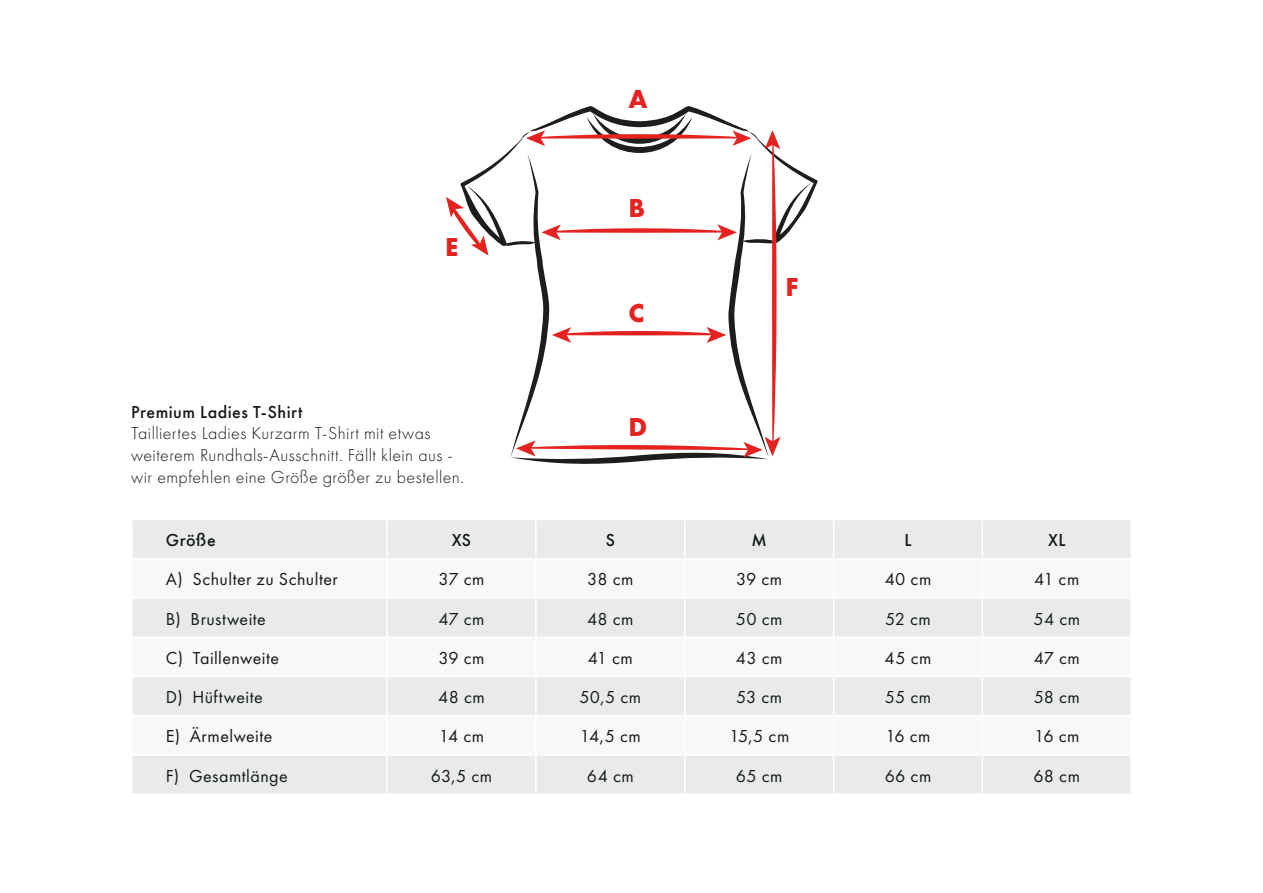
<style>
.page{position:relative;width:1263px;height:893px;background:#fff}
.page>*{position:absolute;margin:0;border:0;box-sizing:border-box;transform-origin:0 0}
.t1{font:700 27px "Futura PT";color:#e42320}
.t2{font:18px "Futura PT";letter-spacing:.025em;color:#15191c}
.t3{font:300 18px/21.6px "Futura PT";letter-spacing:.025em;color:#15191c}
.t4{font:500 18px "Futura PT";letter-spacing:.025em;color:#15191c}
</style>
<div class="page">
<div style="left:132px;top:519px;width:255px;height:40px;background:#e8ebe8"></div>
<div style="left:388px;top:520px;width:742px;height:38px;background:#e8ebe8"></div>
<svg style="left:133px;top:599px;width:997px;height:194px;fill:#e8ebe8"></svg>
<hr style="left:131px;top:519px;width:256px;height:1px;background:#fff">
<hr style="left:131px;top:520px;width:2px;height:38px;background:#fff">
<hr style="left:386px;top:520px;width:2px;height:38px;background:#fff">
<hr style="left:535px;top:520px;width:2px;height:38px;background:#fff">
<hr style="left:684px;top:520px;width:1px;height:38px;background:#fff">
<hr style="left:833px;top:520px;width:1px;height:38px;background:#fff">
<hr style="left:982px;top:520px;width:1px;height:38px;background:#fff">
<hr style="left:131px;top:558px;width:256px;height:1px;background:#fff">
<hr style="left:386px;top:599px;width:2px;height:37px;background:#fff">
<hr style="left:535px;top:599px;width:2px;height:37px;background:#fff">
<hr style="left:684px;top:599px;width:1px;height:37px;background:#fff">
<hr style="left:833px;top:599px;width:1px;height:37px;background:#fff">
<hr style="left:982px;top:599px;width:1px;height:37px;background:#fff">
<hr style="left:131px;top:636px;width:256px;height:2px;background:#fff">
<hr style="left:387px;top:636px;width:149px;height:2px;background:#fff">
<hr style="left:386px;top:638px;width:2px;height:38px;background:#fff">
<hr style="left:536px;top:636px;width:149px;height:2px;background:#fff">
<hr style="left:535px;top:638px;width:2px;height:38px;background:#fff">
<hr style="left:685px;top:636px;width:148px;height:2px;background:#fff">
<hr style="left:684px;top:638px;width:1px;height:38px;background:#fff">
<hr style="left:833px;top:636px;width:149px;height:2px;background:#fff">
<hr style="left:833px;top:638px;width:1px;height:38px;background:#fff">
<hr style="left:982px;top:636px;width:150px;height:2px;background:#fff">
<hr style="left:982px;top:638px;width:1px;height:38px;background:#fff">
<hr style="left:131px;top:676px;width:256px;height:1px;background:#fff">
<hr style="left:387px;top:676px;width:149px;height:1px;background:#fff">
<hr style="left:386px;top:677px;width:2px;height:38px;background:#fff">
<hr style="left:536px;top:676px;width:149px;height:1px;background:#fff">
<hr style="left:535px;top:677px;width:2px;height:38px;background:#fff">
<hr style="left:685px;top:676px;width:148px;height:1px;background:#fff">
<hr style="left:684px;top:677px;width:1px;height:38px;background:#fff">
<hr style="left:833px;top:676px;width:149px;height:1px;background:#fff">
<hr style="left:833px;top:677px;width:1px;height:38px;background:#fff">
<hr style="left:982px;top:676px;width:150px;height:1px;background:#fff">
<hr style="left:982px;top:677px;width:1px;height:38px;background:#fff">
<hr style="left:131px;top:715px;width:256px;height:1px;background:#fff">
<hr style="left:387px;top:715px;width:149px;height:1px;background:#fff">
<hr style="left:386px;top:716px;width:2px;height:38px;background:#fff">
<hr style="left:536px;top:715px;width:149px;height:1px;background:#fff">
<hr style="left:535px;top:716px;width:2px;height:38px;background:#fff">
<hr style="left:685px;top:715px;width:148px;height:1px;background:#fff">
<hr style="left:684px;top:716px;width:1px;height:38px;background:#fff">
<hr style="left:833px;top:715px;width:149px;height:1px;background:#fff">
<hr style="left:833px;top:716px;width:1px;height:38px;background:#fff">
<hr style="left:982px;top:715px;width:150px;height:1px;background:#fff">
<hr style="left:982px;top:716px;width:1px;height:38px;background:#fff">
<hr style="left:131px;top:754px;width:256px;height:2px;background:#fff">
<hr style="left:387px;top:754px;width:149px;height:2px;background:#fff">
<hr style="left:386px;top:756px;width:2px;height:37px;background:#fff">
<hr style="left:536px;top:754px;width:149px;height:2px;background:#fff">
<hr style="left:535px;top:756px;width:2px;height:37px;background:#fff">
<hr style="left:685px;top:754px;width:148px;height:2px;background:#fff">
<hr style="left:684px;top:756px;width:1px;height:37px;background:#fff">
<hr style="left:833px;top:754px;width:149px;height:2px;background:#fff">
<hr style="left:833px;top:756px;width:1px;height:37px;background:#fff">
<hr style="left:982px;top:754px;width:150px;height:2px;background:#fff">
<hr style="left:982px;top:756px;width:1px;height:37px;background:#fff">
<svg style="left:446px;top:106px;width:372px;height:358px"></svg>
<p class="t1" style="left:628px;top:81px;width:21px">A</p>
<p class="t1" style="left:445px;top:229px;width:15px">E</p>
<p class="t4" style="left:131px;top:401px;width:173px">Premium Ladies T-Shirt</p>
<p class="t3" style="left:131px;top:423px;width:334px">Tailliertes Ladies Kurzarm T-Shirt mit etwas weiterem Rundhals-Ausschnitt. Fällt klein aus - wir empfehlen eine Größe größer zu bestellen.</p>
<p class="t1" style="left:628px;top:191px;width:18px">B</p>
<p class="t1" style="left:628px;top:295px;width:17px">C</p>
<p class="t1" style="left:628px;top:409px;width:20px">D</p>
<p class="t1" style="left:785px;top:270px;width:15px">F</p>
<p class="t4" style="left:166px;top:529px;width:51px">Größe</p>
<p class="t4" style="left:452px;top:529px;width:21px">XS</p>
<p class="t4" style="left:606px;top:529px;width:11px">S</p>
<p class="t4" style="left:751px;top:529px;width:17px">M</p>
<p class="t4" style="left:904px;top:529px;width:9px">L</p>
<p class="t4" style="left:1048px;top:529px;width:19px">XL</p>
<p class="t2" style="left:166px;top:569px;width:173px">A) Schulter zu Schulter</p>
<p class="t2" style="left:439px;top:569px;width:47px">37 cm</p>
<p class="t2" style="left:587px;top:569px;width:48px">38 cm</p>
<p class="t2" style="left:736px;top:569px;width:48px">39 cm</p>
<p class="t2" style="left:885px;top:569px;width:48px">40 cm</p>
<p class="t2" style="left:1034px;top:569px;width:47px">41 cm</p>
<p class="t2" style="left:166px;top:608px;width:101px">B) Brustweite</p>
<p class="t2" style="left:438px;top:608px;width:48px">47 cm</p>
<p class="t2" style="left:587px;top:608px;width:48px">48 cm</p>
<p class="t2" style="left:736px;top:608px;width:48px">50 cm</p>
<p class="t2" style="left:885px;top:608px;width:47px">52 cm</p>
<p class="t2" style="left:1033px;top:608px;width:48px">54 cm</p>
<p class="t2" style="left:166px;top:647px;width:115px">C) Taillenweite</p>
<p class="t2" style="left:438px;top:647px;width:48px">39 cm</p>
<p class="t2" style="left:588px;top:647px;width:47px">41 cm</p>
<p class="t2" style="left:736px;top:647px;width:48px">43 cm</p>
<p class="t2" style="left:884px;top:647px;width:48px">45 cm</p>
<p class="t2" style="left:1034px;top:647px;width:48px">47 cm</p>
<p class="t2" style="left:166px;top:686px;width:98px">D) Hüftweite</p>
<p class="t2" style="left:438px;top:686px;width:48px">48 cm</p>
<p class="t2" style="left:579px;top:686px;width:63px">50,5 cm</p>
<p class="t2" style="left:736px;top:686px;width:48px">53 cm</p>
<p class="t2" style="left:885px;top:686px;width:48px">55 cm</p>
<p class="t2" style="left:1034px;top:686px;width:48px">58 cm</p>
<p class="t2" style="left:166px;top:726px;width:108px">E) Ärmelweite</p>
<p class="t2" style="left:439px;top:726px;width:47px">14 cm</p>
<p class="t2" style="left:580px;top:726px;width:62px">14,5 cm</p>
<p class="t2" style="left:729px;top:726px;width:62px">15,5 cm</p>
<p class="t2" style="left:885px;top:726px;width:47px">16 cm</p>
<p class="t2" style="left:1034px;top:726px;width:47px">16 cm</p>
<p class="t2" style="left:166px;top:765px;width:123px">F) Gesamtlänge</p>
<p class="t2" style="left:431px;top:765px;width:63px">63,5 cm</p>
<p class="t2" style="left:587px;top:765px;width:48px">64 cm</p>
<p class="t2" style="left:736px;top:765px;width:48px">65 cm</p>
<p class="t2" style="left:885px;top:765px;width:48px">66 cm</p>
<p class="t2" style="left:1034px;top:765px;width:48px">68 cm</p>
</div>
